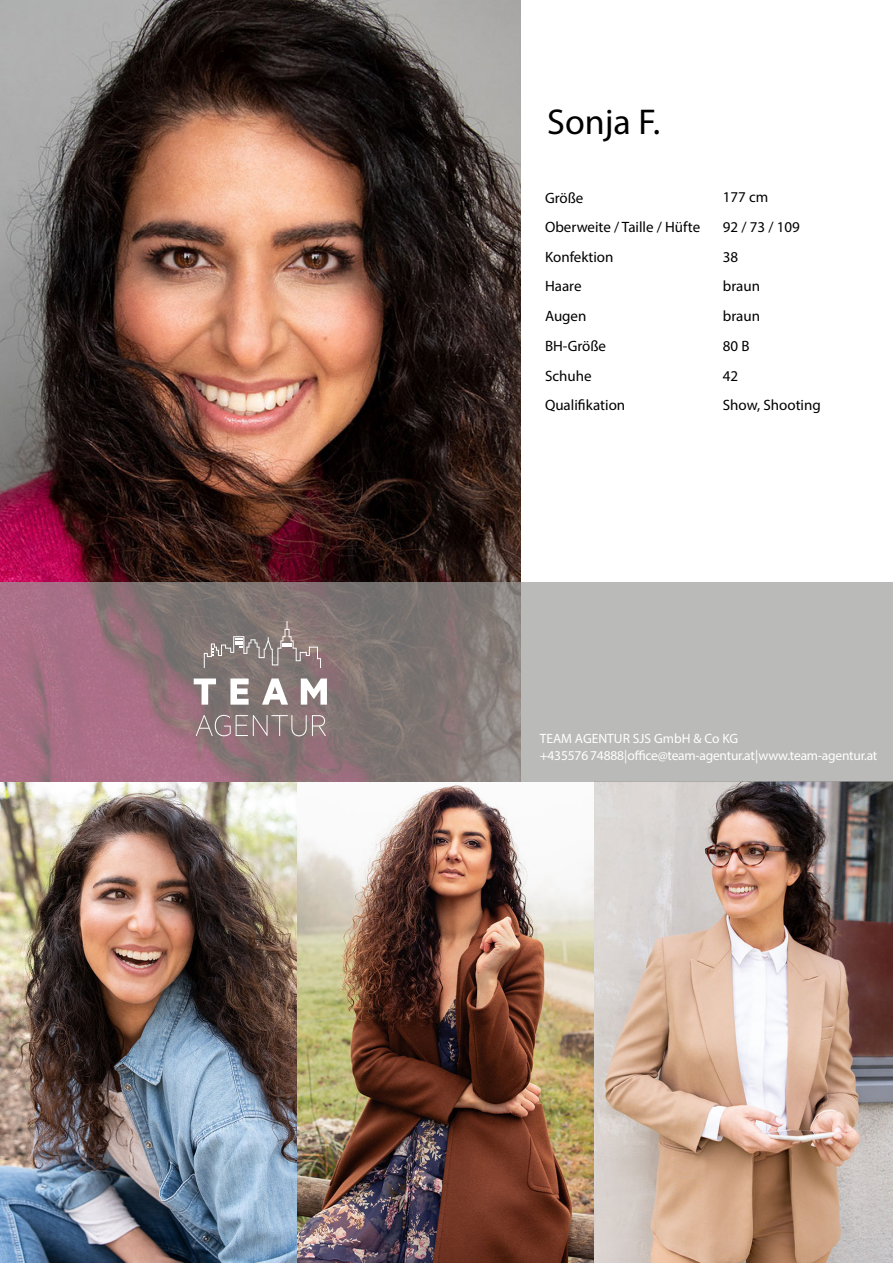
<style>
.page{position:relative;width:893px;height:1263px;background:#fff}
.page>*{position:absolute;margin:0;border:0;box-sizing:border-box;transform-origin:0 0}
.Name{font:36px "Myriad Pro";color:#000}
.Kategorien{font:15px "Myriad Pro";color:#000}
.Text{font:15px "Myriad Pro";color:#000}
.t1{font:13.5px/16.5px "Myriad Pro";letter-spacing:-.015em;color:#fff}
</style>
<div class="page">
<img style="left:0;top:782px;width:893px;height:481px">
<img style="left:0;top:0;width:521px;height:582px">
<svg style="left:0;top:582px;width:893px;height:200px;background:#a29396"></svg>
<svg style="left:194px;top:678px;width:22px;height:27px"></svg>
<svg style="left:230px;top:678px;width:19px;height:27px"></svg>
<svg style="left:262px;top:678px;width:26px;height:27px"></svg>
<svg style="left:301px;top:678px;width:26px;height:27px"></svg>
<svg style="left:196px;top:715px;width:130px;height:21px;background:#978687"></svg>
<svg style="left:204px;top:621px;width:117px;height:47px;background:#8d8280"></svg>
<p class="Name" style="left:547px;top:100px;width:114px">Sonja F.</p>
<p class="Kategorien" style="left:545px;top:189px;width:40px">Größe</p>
<p class="Text" style="left:723px;top:188px;width:47px">177 cm</p>
<p class="Kategorien" style="left:545px;top:218px;width:157px">Oberweite / Taille / Hüfte</p>
<p class="Text" style="left:723px;top:218px;width:78px">92 / 73 / 109</p>
<p class="Kategorien" style="left:545px;top:247px;width:70px">Konfektion</p>
<p class="Text" style="left:723px;top:247px;width:17px">38</p>
<p class="Kategorien" style="left:545px;top:277px;width:38px">Haare</p>
<p class="Text" style="left:723px;top:277px;width:39px">braun</p>
<p class="Kategorien" style="left:545px;top:307px;width:43px">Augen</p>
<p class="Text" style="left:723px;top:307px;width:39px">braun</p>
<p class="Kategorien" style="left:545px;top:337px;width:63px">BH-Größe</p>
<p class="Text" style="left:723px;top:337px;width:28px">80 B</p>
<p class="Kategorien" style="left:545px;top:366px;width:48px">Schuhe</p>
<p class="Text" style="left:723px;top:366px;width:17px">42</p>
<p class="Kategorien" style="left:545px;top:396px;width:82px">Qualifikation</p>
<p class="Text" style="left:723px;top:396px;width:99px">Show, Shooting</p>
<p class="t1" style="left:540px;top:730px;width:339px">TEAM AGENTUR SJS GmbH &amp; Co KG<br>+43 5576 74 888 | office@team-agentur.at | www.team-agentur.at</p>
</div>
